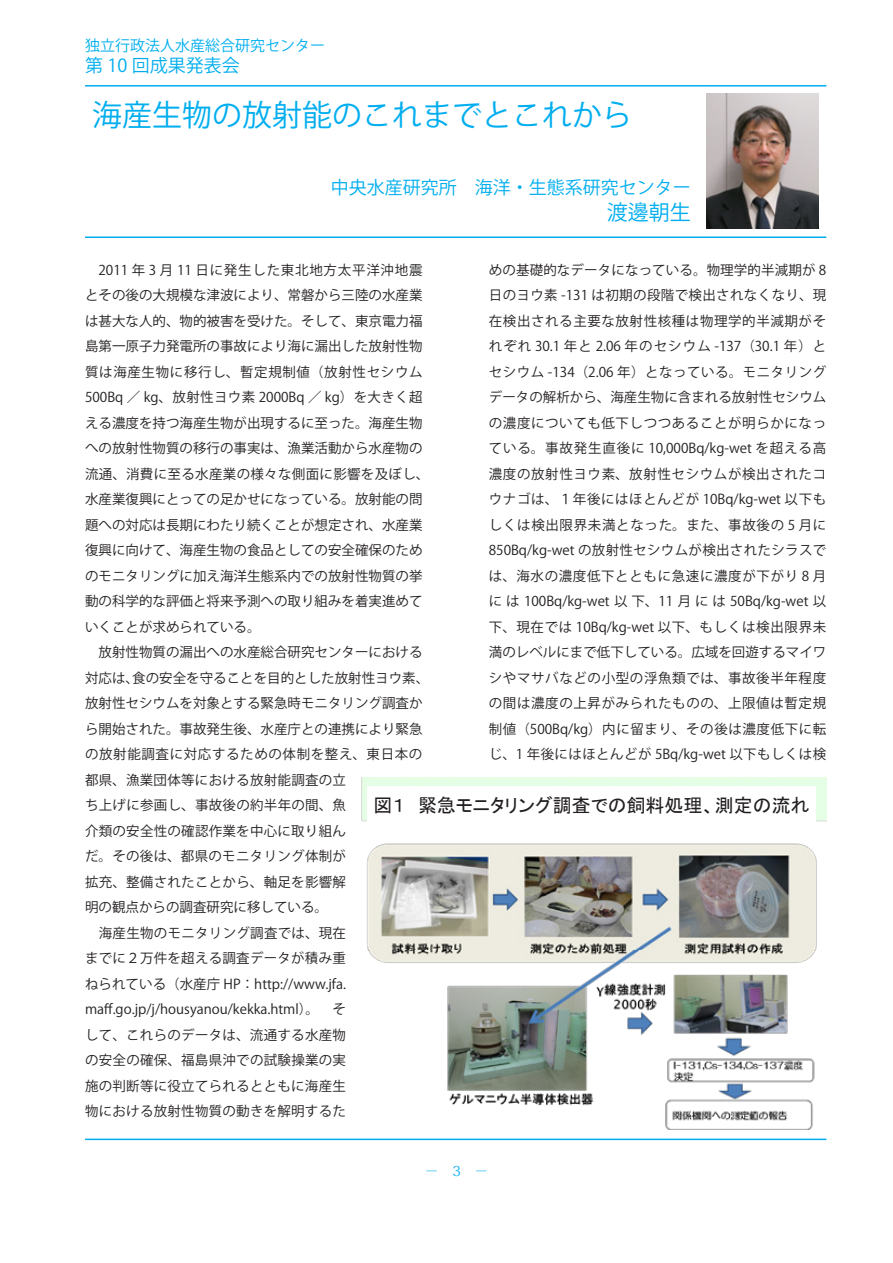
<style>
.page{position:relative;width:893px;height:1263px;background:#fff}
.page>*{position:absolute;margin:0;border:0;box-sizing:border-box;transform-origin:0 0}
.t1{font:30px "Koz Go Pro";color:#00aeef}
.t2{font:21px "Koz Go Pro";color:#00aeef}
.t3{font:18.9px "MS P Gothic";color:#231f20}
.t4{font:18px "Koz Go Pro";color:#00aeef}
.t5{font:15px "Koz Go Pro";color:#00aeef}
.t6{font:13.8px "Koz Min Pro";color:#00aeef}
.t7{font:13.5px/25.5px "Koz Go Pro";color:#231f20}
</style>
<div class="page">
<hr style="left:85px;top:85px;width:741px;height:2px;background:#00aeef">
<hr style="left:85px;top:236px;width:741px;height:2px;background:#00aeef">
<hr style="left:85px;top:1138px;width:741px;height:2px;background:#00aeef">
<img style="left:706px;top:94px;width:113px;height:135px">
<img style="left:362px;top:777px;width:464px;height:352px">
<div style="left:368px;top:786px;width:448px;height:38px;background:#fff"></div>
<p class="t5" style="left:85px;top:36px;width:241px">独立行政法人水産総合研究センター</p>
<h3 class="t4" style="left:85px;top:54px;width:156px">第 10 回成果発表会</h3>
<p class="t1" style="left:92px;top:96px;width:541px">海産生物の放射能のこれまでとこれから</p>
<p class="t4" style="left:331px;top:176px;width:362px">中央水産研究所　海洋・生態系研究センター</p>
<p class="t2" style="left:607px;top:199px;width:85px">渡邊朝生</p>
<p class="t7" style="left:489px;top:257px;width:339px;text-align:justify">めの基礎的なデータになっている。物理学的半減期が 8日のヨウ素 -131 は初期の段階で検出されなくなり、現在検出される主要な放射性核種は物理学的半減期がそれぞれ 30.1 年と 2.06 年のセシウム -137（30.1 年）とセシウム -134（2.06 年）となっている。モニタリングデータの解析から、海産生物に含まれる放射性セシウムの濃度についても低下しつつあることが明らかになっている。事故発生直後に 10,000Bq/kg-wet を超える高濃度の放射性ヨウ素、放射性セシウムが検出されたコウナゴは、１年後にはほとんどが 10Bq/kg-wet 以下もしくは検出限界未満となった。また、事故後の 5 月に850Bq/kg-wet の放射性セシウムが検出されたシラスでは、海水の濃度低下とともに急速に濃度が下がり 8 月には 100Bq/kg-wet 以下、11 月には 50Bq/kg-wet 以下、現在では 10Bq/kg-wet 以下、もしくは検出限界未満のレベルにまで低下している。広域を回遊するマイワシやマサバなどの小型の浮魚類では、事故後半年程度の間は濃度の上昇がみられたものの、上限値は暫定規制値（500Bq/kg）内に留まり、その後は濃度低下に転じ、1 年後にはほとんどが 5Bq/kg-wet 以下もしくは検</p>
<p class="t3" style="left:374px;top:796px;width:437px">図１ 緊急モニタリング調査での飼料処理、測定の流れ</p>
<p class="t7" style="left:85px;top:257px;width:346px">　2011 年 3 月 11 日に発生した東北地方太平洋沖地震とその後の大規模な津波により、常磐から三陸の水産業は甚大な人的、物的被害を受けた。そして、東京電力福島第一原子力発電所の事故により海に漏出した放射性物質は海産生物に移行し、暫定規制値（放射性セシウム<br>500Bq ／ kg、放射性ヨウ素 2000Bq ／ kg）を大きく超える濃度を持つ海産生物が出現するに至った。海産生物への放射性物質の移行の事実は、漁業活動から水産物の流通、消費に至る水産業の様々な側面に影響を及ぼし、水産業復興にとっての足かせになっている。放射能の問題への対応は長期にわたり続くことが想定され、水産業復興に向けて、海産生物の食品としての安全確保のためのモニタリングに加え海洋生態系内での放射性物質の挙動の科学的な評価と将来予測への取り組みを着実進めていくことが求められている。</p>
<p class="t7" style="left:85px;top:640px;width:346px">　放射性物質の漏出への水産総合研究センターにおける対応は、食の安全を守ることを目的とした放射性ヨウ素、放射性セシウムを対象とする緊急時モニタリング調査から開始された。事故発生後、水産庁との連携により緊急の放射能調査に対応するための体制を整え、東日本の都県、漁業団体等における放射能調査の立<br>ち上げに参画し、事故後の約半年の間、魚<br>介類の安全性の確認作業を中心に取り組ん<br>だ。その後は、都県のモニタリング体制が<br>拡充、整備されたことから、軸足を影響解<br>明の観点からの調査研究に移している。</p>
<p class="t7" style="left:85px;top:920px;width:263px;text-align:justify">　海産生物のモニタリング調査では、現在までに２万件を超える調査データが積み重ねられている（水産庁 HP：http://www.jfa. maff.go.jp/j/housyanou/kekka.html）。 そして、これらのデータは、流通する水産物の安全の確保、福島県沖での試験操業の実施の判断等に役立てられるとともに海産生物における放射性物質の動きを解明するた</p>
<p class="t6" style="left:425px;top:1161px;width:65px">－　3　－</p>
</div>
